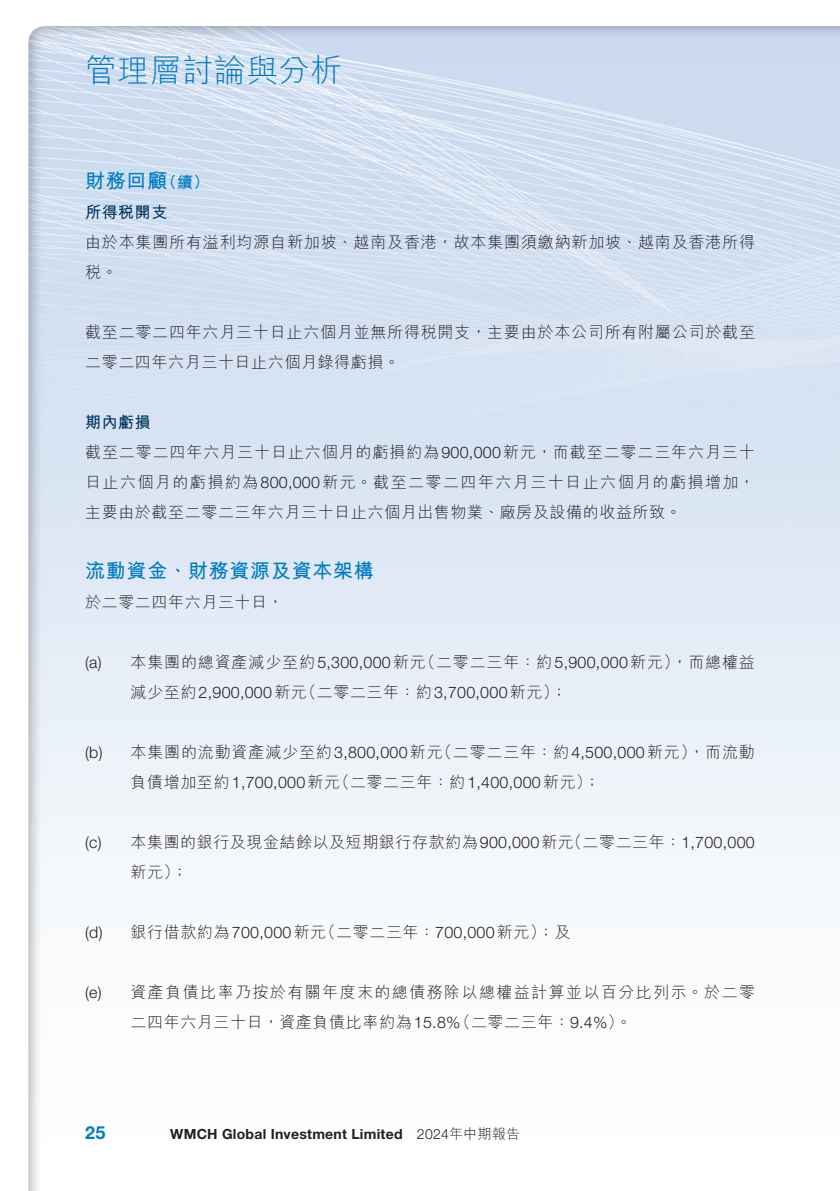
<style>
.page{position:relative;width:840px;height:1191px;background:#fff}
.page>*{position:absolute;margin:0;border:0;box-sizing:border-box;transform-origin:0 0}
.t1{font:300 32px "M Hei HK";letter-spacing:.005em;color:#007cc2}
._01_H1{font:700 20px "M Hei HK";letter-spacing:.035em;color:#007cc2}
.t2{font:700 18px "Helvetica Neue LT Std";color:#007cc2}
._00_txt{font:300 16px/30px "M Hei HK";letter-spacing:.05em;color:#231f20}
._00_txt-2{font:300 16px "Helvetica Neue LT Std";letter-spacing:.015em;color:#231f20}
._00_txt-3{font:300 16px "M Hei HK";letter-spacing:.09em;color:#231f20}
._02_H2{font:700 16px "M Hei HK";letter-spacing:.035em;color:#00365e}
._01_H1-2{font:700 16px "M Hei HK";color:#007cc2}
.t3{font:700 14px "Helvetica Neue LT Std";letter-spacing:.015em;color:#231f20}
.t4{font:300 14px "M Hei HK";letter-spacing:.015em;color:#231f20}
.s1{font-family:"Helvetica Neue LT Std"}
.s2{font-family:"M Hei HK"}
</style>
<div class="page">
<div style="left:11px;top:25px;width:828px;height:1166px;background:#231f20;opacity:.5"></div>
<h1 class="t1" style="left:85px;top:54px;width:259px">管理層討論與分析</h1>
<p class="_01_H1" style="left:85px;top:166px;width:84px">財務回顧</p>
<p class="_02_H2" style="left:85px;top:200px;width:84px">所得稅開支</p>
<p class="_00_txt" style="left:85px;top:227px;width:671px">由於本集團所有溢利均源自新加坡、越南及香港，故本集團須繳納新加坡、越南及香港所得稅。</p>
<p class="_01_H1-2" style="left:161px;top:170px;width:50px">（續(</p>
<p class="_00_txt" style="left:85px;top:317px;width:671px">截至二零二四年六月三十日止六個月並無所得稅開支，主要由於本公司所有附屬公司於截至二零二四年六月三十日止六個月錄得虧損。</p>
<p class="_02_H2" style="left:85px;top:410px;width:67px">期內虧損</p>
<p class="_00_txt" style="left:85px;top:437px;width:670px;text-align:justify">截至二零二四年六月三十日止六個月的虧損約為<span class="s1">900,000</span>新元，而截至二零二三年六月三十日止六個月的虧損約為<span class="s1">800,000</span>新元。截至二零二四年六月三十日止六個月的虧損增加，主要由於截至二零二三年六月三十日止六個月出售物業、廠房及設備的收益所致。</p>
<p class="_01_H1" style="left:85px;top:556px;width:290px">流動資金、財務資源及資本架構</p>
<p class="_00_txt" style="left:85px;top:587px;width:200px">於二零二四年六月三十日，</p>
<p class="_00_txt-2" style="left:85px;top:652px;width:18px">)a(</p>
<p class="_00_txt" style="left:419px;top:647px;width:337px">（二零二三年：約<span class="s1">5,900,000</span>新元，）而總權益</p>
<p class="_00_txt" style="left:130px;top:647px;width:297px">本集團的總資產減少至約<span class="s1">5,300,000</span>新元</p>
<p class="_00_txt" style="left:300px;top:677px;width:268px">（二零二三年：約<span class="s1">3,700,000</span>新元 ;(</p>
<p class="_00_txt-2" style="left:130px;top:682px;width:178px"><span class="s2">減少至約</span>2,900,000<span class="s2">新元</span></p>
<p class="_00_txt-2" style="left:85px;top:742px;width:19px">)b(</p>
<p class="_00_txt" style="left:436px;top:737px;width:320px">（二零二三年：約<span class="s1">4,500,000</span>新元，）而流動</p>
<p class="_00_txt" style="left:130px;top:737px;width:313px">本集團的流動資產減少至約<span class="s1">3,800,000</span>新元</p>
<p class="_00_txt" style="left:333px;top:767px;width:268px">（二零二三年：約<span class="s1">1,400,000</span>新元 ;(</p>
<p class="_00_txt-2" style="left:130px;top:772px;width:211px"><span class="s2">負債增加至約</span>1,700,000<span class="s2">新元</span></p>
<p class="_00_txt-2" style="left:85px;top:832px;width:18px">)c(</p>
<p class="_00_txt-2" style="left:566px;top:832px;width:190px"><span class="s2">（二零二三年：</span>1,700,000</p>
<p class="_00_txt" style="left:130px;top:827px;width:444px">本集團的銀行及現金結餘以及短期銀行存款約為<span class="s1">900,000</span>新元</p>
<p class="_00_txt" style="left:130px;top:857px;width:59px">新元 ;(</p>
<p class="_00_txt-2" style="left:85px;top:922px;width:19px">)d(</p>
<p class="_00_txt" style="left:320px;top:917px;width:252px">（二零二三年：<span class="s1">700,000</span>新元）；及</p>
<p class="_00_txt" style="left:130px;top:917px;width:197px">銀行借款約為<span class="s1">700,000</span>新元</p>
<p class="_00_txt-2" style="left:85px;top:982px;width:18px">)e(</p>
<p class="_00_txt-3" style="left:130px;top:984px;width:625px">資產負債比率乃按於有關年度末的總債務除以總權益計算並以百分比列示。於二零</p>
<p class="_00_txt" style="left:454px;top:1007px;width:179px">（二零二三年：<span class="s1">9.4%</span> 。(</p>
<p class="_00_txt" style="left:130px;top:1007px;width:331px">二四年六月三十日，資產負債比率約為<span class="s1">15.8%</span></p>
<p class="t2" style="left:85px;top:1121px;width:22px">25</p>
<p class="t3" style="left:170px;top:1125px;width:234px">WMCH Global Investment Limited</p>
<p class="t4" style="left:416px;top:1126px;width:105px"><span class="s1">2024</span>年中期報告</p>
</div>
